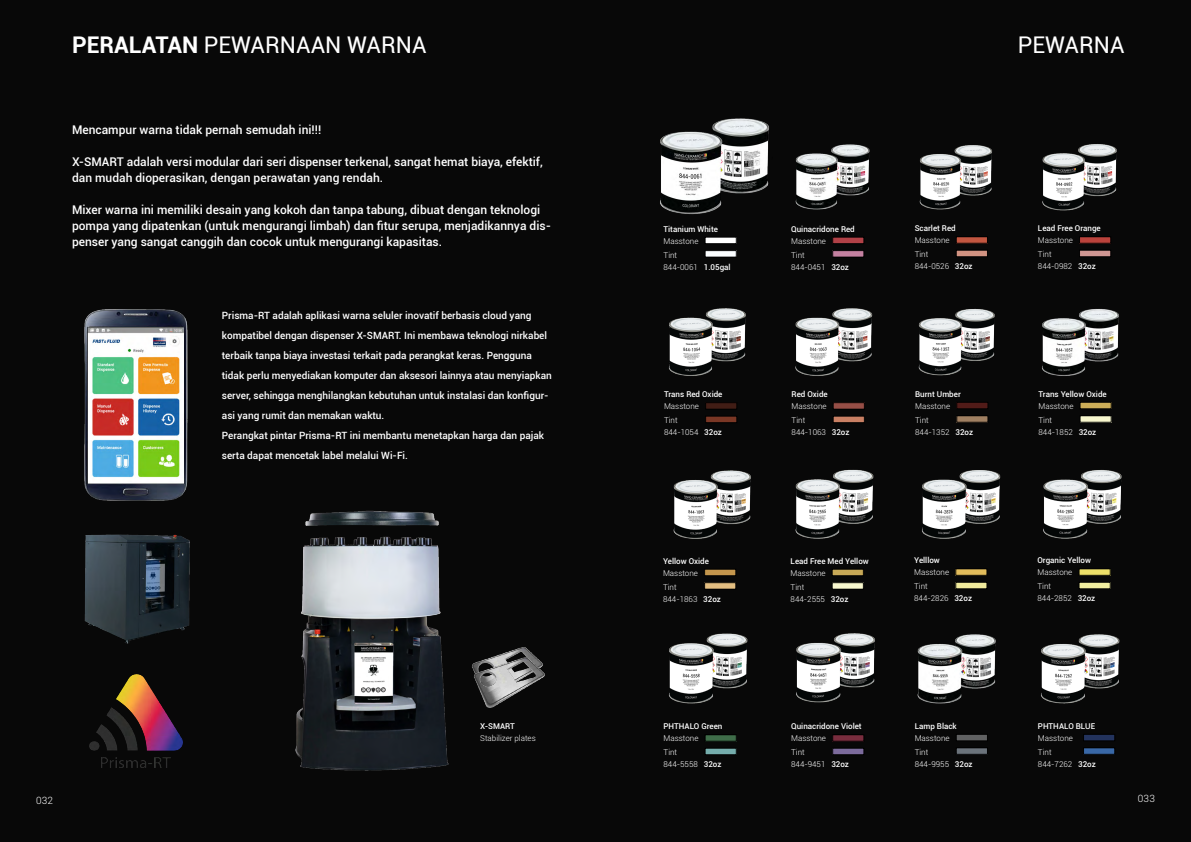
<style>
.page{position:relative;width:1191px;height:842px;background:#080808}
.page>*{position:absolute;margin:0;border:0;box-sizing:border-box;transform-origin:0 0}
.t1{font:23px "Roboto";color:#fff}
.t2{font:500 12px/16px "Roboto";color:#fff}
.t3{font:500 10px/20px "Roboto";color:#fff}
.t4{font:300 10px "Roboto";letter-spacing:.03em;color:#fff}
.t5{font:300 8px/14px "Roboto";color:#fff}
.t6{font:500 8px "Roboto";color:#fff}
.s1{font-weight:700}
.s2{font-weight:500}
</style>
<div class="page">
<img style="left:295px;top:510px;width:154px;height:261px">
<img style="left:84px;top:534px;width:106px;height:110px">
<img style="left:84px;top:309px;width:104px;height:192px">
<img style="left:89px;top:674px;width:94px;height:94px">
<img style="left:502px;top:647px;width:31px;height:7px">
<img style="left:472px;top:654px;width:73px;height:54px">
<div style="left:705px;top:237px;width:31px;height:7px;background:#fff"></div>
<div style="left:705px;top:237px;width:31px;height:7px;border:1px solid #000"></div>
<div style="left:705px;top:251px;width:31px;height:6px;background:#fafdff"></div>
<div style="left:705px;top:250px;width:31px;height:7px;border:1px solid #000"></div>
<img style="left:795px;top:144px;width:75px;height:66px">
<div style="left:832px;top:237px;width:32px;height:7px;background:#b14147"></div>
<div style="left:832px;top:237px;width:32px;height:7px;border:1px solid #000"></div>
<div style="left:832px;top:251px;width:32px;height:6px;background:#c481a1"></div>
<div style="left:832px;top:250px;width:32px;height:7px;border:1px solid #000"></div>
<img style="left:919px;top:145px;width:73px;height:65px">
<div style="left:956px;top:237px;width:31px;height:6px;background:#c25640"></div>
<div style="left:956px;top:250px;width:31px;height:7px;background:#d29382"></div>
<div style="left:956px;top:250px;width:31px;height:7px;border:1px solid #000"></div>
<img style="left:1042px;top:144px;width:75px;height:67px">
<div style="left:1079px;top:237px;width:31px;height:6px;background:#bb433c"></div>
<div style="left:1079px;top:250px;width:31px;height:7px;background:#d09793"></div>
<div style="left:1079px;top:250px;width:31px;height:7px;border:1px solid #000"></div>
<img style="left:669px;top:308px;width:77px;height:68px">
<div style="left:705px;top:403px;width:32px;height:6px;background:#411d15"></div>
<div style="left:705px;top:402px;width:32px;height:7px;border:1px solid #000"></div>
<div style="left:705px;top:416px;width:32px;height:7px;background:#7a3725"></div>
<div style="left:705px;top:416px;width:32px;height:7px;border:1px solid #000"></div>
<img style="left:795px;top:308px;width:78px;height:68px">
<div style="left:833px;top:403px;width:31px;height:6px;background:#964e46"></div>
<div style="left:833px;top:402px;width:31px;height:7px;border:1px solid #000"></div>
<div style="left:833px;top:416px;width:31px;height:7px;background:#c98064"></div>
<div style="left:833px;top:416px;width:31px;height:7px;border:1px solid #000"></div>
<img style="left:918px;top:308px;width:77px;height:68px">
<div style="left:956px;top:402px;width:32px;height:7px;background:#511b18"></div>
<div style="left:956px;top:402px;width:32px;height:7px;border:1px solid #000"></div>
<div style="left:956px;top:416px;width:32px;height:6px;background:#a08062"></div>
<img style="left:1042px;top:308px;width:77px;height:68px">
<div style="left:1080px;top:402px;width:31px;height:7px;background:#ccad58"></div>
<div style="left:1080px;top:402px;width:31px;height:7px;border:1px solid #000"></div>
<div style="left:1080px;top:416px;width:31px;height:6px;background:#f8f7ce"></div>
<img style="left:673px;top:470px;width:78px;height:69px">
<div style="left:704px;top:569px;width:32px;height:7px;background:#c4964d"></div>
<div style="left:704px;top:569px;width:32px;height:7px;border:1px solid #000"></div>
<div style="left:704px;top:583px;width:32px;height:6px;background:#e3be81"></div>
<div style="left:704px;top:582px;width:32px;height:7px;border:1px solid #000"></div>
<img style="left:795px;top:469px;width:79px;height:70px">
<div style="left:832px;top:569px;width:31px;height:7px;background:#c7a957"></div>
<div style="left:832px;top:569px;width:31px;height:7px;border:1px solid #000"></div>
<div style="left:832px;top:583px;width:31px;height:6px;background:#f8f7ce"></div>
<div style="left:832px;top:582px;width:31px;height:7px;border:1px solid #000"></div>
<img style="left:922px;top:470px;width:79px;height:69px">
<div style="left:955px;top:569px;width:32px;height:6px;background:#e2bc5b"></div>
<div style="left:955px;top:582px;width:32px;height:7px;background:#f0ea9c"></div>
<div style="left:955px;top:582px;width:32px;height:7px;border:1px solid #000"></div>
<img style="left:1043px;top:470px;width:79px;height:69px">
<div style="left:1079px;top:569px;width:31px;height:6px;background:#ede069"></div>
<div style="left:1079px;top:582px;width:31px;height:7px;background:#f0ed9f"></div>
<div style="left:1079px;top:582px;width:31px;height:7px;border:1px solid #000"></div>
<img style="left:669px;top:633px;width:79px;height:71px">
<div style="left:705px;top:735px;width:31px;height:6px;background:#3f6d49"></div>
<div style="left:705px;top:748px;width:31px;height:7px;background:#75adac"></div>
<div style="left:705px;top:748px;width:31px;height:7px;border:1px solid #000"></div>
<img style="left:796px;top:633px;width:79px;height:70px">
<div style="left:832px;top:735px;width:32px;height:6px;background:#792d3e"></div>
<div style="left:832px;top:748px;width:32px;height:7px;background:#7c6b9c"></div>
<div style="left:832px;top:748px;width:32px;height:7px;border:1px solid #000"></div>
<img style="left:917px;top:634px;width:79px;height:70px">
<div style="left:956px;top:734px;width:31px;height:7px;background:#606162"></div>
<div style="left:956px;top:734px;width:31px;height:7px;border:1px solid #000"></div>
<div style="left:956px;top:748px;width:31px;height:6px;background:#6b737b"></div>
<img style="left:1041px;top:634px;width:79px;height:70px">
<div style="left:1083px;top:734px;width:31px;height:7px;background:#23335d"></div>
<div style="left:1083px;top:734px;width:31px;height:7px;border:1px solid #000"></div>
<div style="left:1083px;top:748px;width:31px;height:6px;background:#3968a7"></div>
<img style="left:660px;top:118px;width:109px;height:97px">
<h1 class="t1" style="left:72px;top:32px;width:356px"><span class="s1">PERALATAN</span> PEWARNAAN WARNA</h1>
<p class="t2" style="left:72px;top:122px;width:251px">Mencampur warna tidak pernah semudah ini!!!</p>
<p class="t2" style="left:72px;top:154px;width:472px">X-SMART adalah versi modular dari seri dispenser terkenal, sangat hemat biaya, efektif, dan mudah dioperasikan, dengan perawatan yang rendah.</p>
<p class="t2" style="left:72px;top:202px;width:480px">Mixer warna ini memiliki desain yang kokoh dan tanpa tabung, dibuat dengan teknologi pompa yang dipatenkan (untuk mengurangi limbah) dan fitur serupa, menjadikannya dis&shy;penser yang sangat canggih dan cocok untuk mengurangi kapasitas.</p>
<p class="t3" style="left:222px;top:306px;width:331px">Prisma-RT adalah aplikasi warna seluler inovatif berbasis cloud yang kompatibel dengan dispenser X-SMART. Ini membawa teknologi nirkabel terbaik tanpa biaya investasi terkait pada perangkat keras. Pengguna tidak perlu menyediakan komputer dan aksesori lainnya atau menyiapkan server, sehingga menghilangkan kebutuhan untuk instalasi dan konfigur&shy;asi yang rumit dan memakan waktu.<br>Perangkat pintar Prisma-RT ini membantu menetapkan harga dan pajak serta dapat mencetak label melalui Wi-Fi.</p>
<p class="t6" style="left:480px;top:721px;width:36px">X-SMART</p>
<p class="t5" style="left:480px;top:731px;width:57px">Stabilizer plates</p>
<h1 class="t1" style="left:1018px;top:32px;width:108px">PEWARNA</h1>
<p class="t6" style="left:663px;top:224px;width:56px">Titanium White</p>
<p class="t5" style="left:663px;top:234px;width:36px">Masstone<br>Tint</p>
<p class="t5" style="left:663px;top:260px;width:69px">844-0061 <span class="s2">1.05gal</span></p>
<p class="t6" style="left:664px;top:390px;width:60px">Trans Red Oxide</p>
<p class="t5" style="left:664px;top:399px;width:36px">Masstone<br>Tint</p>
<p class="t5" style="left:664px;top:425px;width:59px">844-1054 <span class="s2">32oz</span></p>
<p class="t6" style="left:663px;top:556px;width:47px">Yellow Oxide</p>
<p class="t5" style="left:663px;top:566px;width:36px">Masstone<br>Tint</p>
<p class="t5" style="left:663px;top:592px;width:59px">844-1863 <span class="s2">32oz</span></p>
<p class="t6" style="left:663px;top:722px;width:60px">PHTHALO Green</p>
<p class="t5" style="left:663px;top:731px;width:36px">Masstone<br>Tint</p>
<p class="t5" style="left:663px;top:757px;width:59px">844-5558 <span class="s2">32oz</span></p>
<p class="t6" style="left:791px;top:224px;width:65px">Quinacridone Red</p>
<p class="t5" style="left:791px;top:234px;width:36px">Masstone<br>Tint</p>
<p class="t5" style="left:791px;top:260px;width:59px">844-0451 <span class="s2">32oz</span></p>
<p class="t6" style="left:791px;top:390px;width:38px">Red Oxide</p>
<p class="t5" style="left:791px;top:399px;width:36px">Masstone<br>Tint</p>
<p class="t5" style="left:791px;top:425px;width:59px">844-1063 <span class="s2">32oz</span></p>
<p class="t6" style="left:914px;top:224px;width:43px">Scarlet Red</p>
<p class="t5" style="left:914px;top:234px;width:36px">Masstone<br>Tint</p>
<p class="t5" style="left:914px;top:260px;width:59px">844-0526 <span class="s2">32oz</span></p>
<p class="t6" style="left:915px;top:389px;width:47px">Burnt Umber</p>
<p class="t5" style="left:915px;top:399px;width:36px">Masstone<br>Tint</p>
<p class="t5" style="left:915px;top:425px;width:59px">844-1352 <span class="s2">32oz</span></p>
<p class="t6" style="left:790px;top:556px;width:80px">Lead Free Med Yellow</p>
<p class="t5" style="left:790px;top:566px;width:36px">Masstone<br>Tint</p>
<p class="t5" style="left:790px;top:592px;width:59px">844-2555 <span class="s2">32oz</span></p>
<p class="t6" style="left:914px;top:556px;width:27px">Yelllow</p>
<p class="t5" style="left:914px;top:566px;width:36px">Masstone<br>Tint</p>
<p class="t5" style="left:914px;top:592px;width:59px">844-2826 <span class="s2">32oz</span></p>
<p class="t6" style="left:791px;top:722px;width:72px">Quinacridone Violet</p>
<p class="t5" style="left:791px;top:731px;width:36px">Masstone<br>Tint</p>
<p class="t5" style="left:791px;top:757px;width:59px">844-9451 <span class="s2">32oz</span></p>
<p class="t6" style="left:914px;top:721px;width:44px">Lamp Black</p>
<p class="t5" style="left:914px;top:731px;width:36px">Masstone<br>Tint</p>
<p class="t5" style="left:914px;top:757px;width:59px">844-9955 <span class="s2">32oz</span></p>
<p class="t6" style="left:1038px;top:224px;width:64px">Lead Free Orange</p>
<p class="t5" style="left:1038px;top:234px;width:36px">Masstone<br>Tint</p>
<p class="t5" style="left:1038px;top:260px;width:59px">844-0982 <span class="s2">32oz</span></p>
<p class="t6" style="left:1038px;top:389px;width:70px">Trans Yellow Oxide</p>
<p class="t5" style="left:1038px;top:399px;width:36px">Masstone<br>Tint</p>
<p class="t5" style="left:1038px;top:425px;width:59px">844-1852 <span class="s2">32oz</span></p>
<p class="t6" style="left:1037px;top:556px;width:55px">Organic Yellow</p>
<p class="t5" style="left:1037px;top:566px;width:36px">Masstone<br>Tint</p>
<p class="t5" style="left:1037px;top:592px;width:59px">844-2852 <span class="s2">32oz</span></p>
<p class="t6" style="left:1038px;top:721px;width:59px">PHTHALO BLUE</p>
<p class="t5" style="left:1038px;top:731px;width:36px">Masstone<br>Tint</p>
<p class="t5" style="left:1038px;top:757px;width:59px">844-7262 <span class="s2">32oz</span></p>
<p class="t4" style="left:36px;top:795px;width:19px">032</p>
<p class="t4" style="left:1137px;top:793px;width:19px">033</p>
</div>
